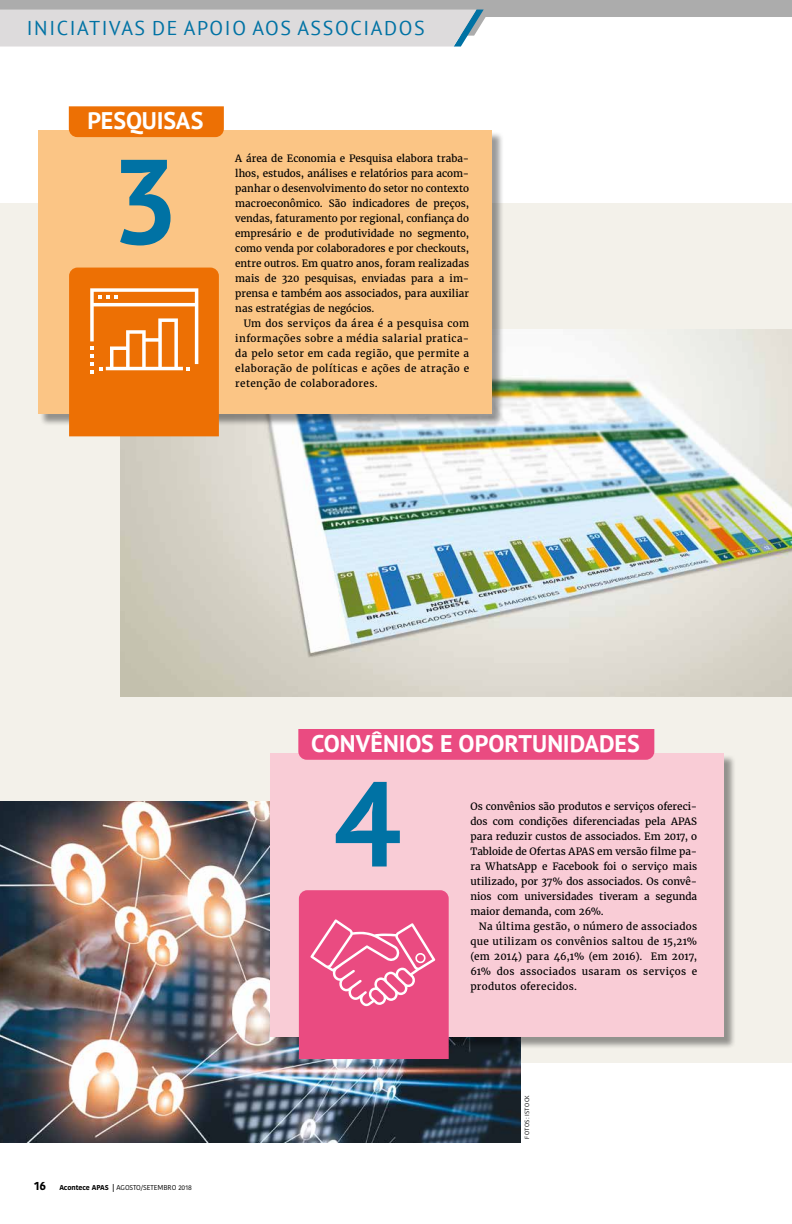
<style>
.page{position:relative;width:792px;height:1224px;background:#fff}
.page>*{position:absolute;margin:0;border:0;box-sizing:border-box;transform-origin:0 0}
.t1{font:700 120px "PT Sans";color:#0072a4}
.t2{font:700 24px "PT Sans";letter-spacing:-.005em;color:#fff}
.t3{font:20px "PT Sans";letter-spacing:.08em;color:#0072a4}
.t4{font:700 12px "Kohinoor Bangla";color:#000}
.t5{font:10px/15px "Merriweather";letter-spacing:.02em;color:#000;text-align:justify}
.t6{font:7px "Kohinoor Bangla";letter-spacing:-.005em;color:#000}
.t7{font:6px "PT Sans";letter-spacing:.075em;color:#000}
.s1{font-weight:700}
</style>
<div class="page">
<div style="left:0;top:204px;width:792px;height:859px;background:#f3f1ea"></div>
<img style="left:121px;top:329px;width:671px;height:368px">
<img style="left:0;top:801px;width:521px;height:342px">
<div style="left:272px;top:755px;width:464px;height:294px;background:#000;opacity:.4"></div>
<div style="left:270px;top:753px;width:454px;height:284px;background:#f9ccd6"></div>
<div style="left:39px;top:132px;width:465px;height:294px;background:#000;opacity:.4"></div>
<div style="left:38px;top:130px;width:454px;height:284px;background:#fbc585"></div>
<div style="left:69px;top:106px;width:155px;height:31px;background:#ed7004"></div>
<div style="left:298px;top:729px;width:356px;height:31px;background:#ea4b81"></div>
<svg style="left:69px;top:268px;width:150px;height:168px;background:#ee8020"></svg>
<svg style="left:299px;top:890px;width:150px;height:169px;background:#eb5789"></svg>
<svg style="left:0;top:0;width:792px;height:47px"></svg>
<h3 class="t3" style="left:27px;top:16px;width:399px">INICIATIVAS DE APOIO AOS ASSOCIADOS</h3>
<h2 class="t2" style="left:87px;top:105px;width:118px">PESQUISAS</h2>
<h1 class="t1" style="left:111px;top:122px;width:70px">3</h1>
<p class="t5" style="left:235px;top:151px;width:235px">A área de Economia e Pesquisa elabora traba&shy;lhos, estudos, análises e relatórios para acom&shy;panhar o desenvolvimento do setor no contexto macroeconômico. São indicadores de preços, vendas, faturamento por regional, confiança do empresário e de produtividade no segmento, como venda por colaboradores e por checkouts, entre outros. Em quatro anos, foram realizadas mais de 320 pesquisas, enviadas para a im&shy;prensa e também aos associados, para auxiliar nas estratégias de negócios.</p>
<p class="t5" style="left:235px;top:316px;width:235px;text-indent:8px">Um dos serviços da área é a pesquisa com informações sobre a média salarial pratica&shy;da pelo setor em cada região, que permite a elaboração de políticas e ações de atração e retenção de colaboradores.</p>
<p class="t4" style="left:34px;top:1175px;width:13px">16</p>
<p class="t6" style="left:59px;top:1182px;width:134px"><span class="s1">Acontece APAS |</span> AGOSTO/SETEMBRO 2018</p>
<h2 class="t2" style="left:311px;top:728px;width:330px">CONVÊNIOS E OPORTUNIDADES</h2>
<h1 class="t1" style="left:333px;top:745px;width:70px">4</h1>
<p class="t5" style="left:470px;top:799px;width:228px">Os convênios são produtos e serviços ofereci&shy;dos com condições diferenciadas pela APAS para reduzir custos de associados. Em 2017, o Tabloide de Ofertas APAS em versão filme pa&shy;ra WhatsApp e Facebook foi o serviço mais utilizado, por 37% dos associados. Os convê&shy;nios com universidades tiveram a segunda maior demanda, com 26%.</p>
<p class="t5" style="left:470px;top:919px;width:228px;text-indent:8px">Na última gestão, o número de associados que utilizam os convênios saltou de 15,21% (em 2014) para 46,1% (em 2016). Em 2017, 61% dos associados usaram os serviços e produtos oferecidos.</p>
<p class="t7" style="left:523px;top:1139px;width:45px;rotate:-90deg">FOTOS: ISTOCK</p>
</div>
